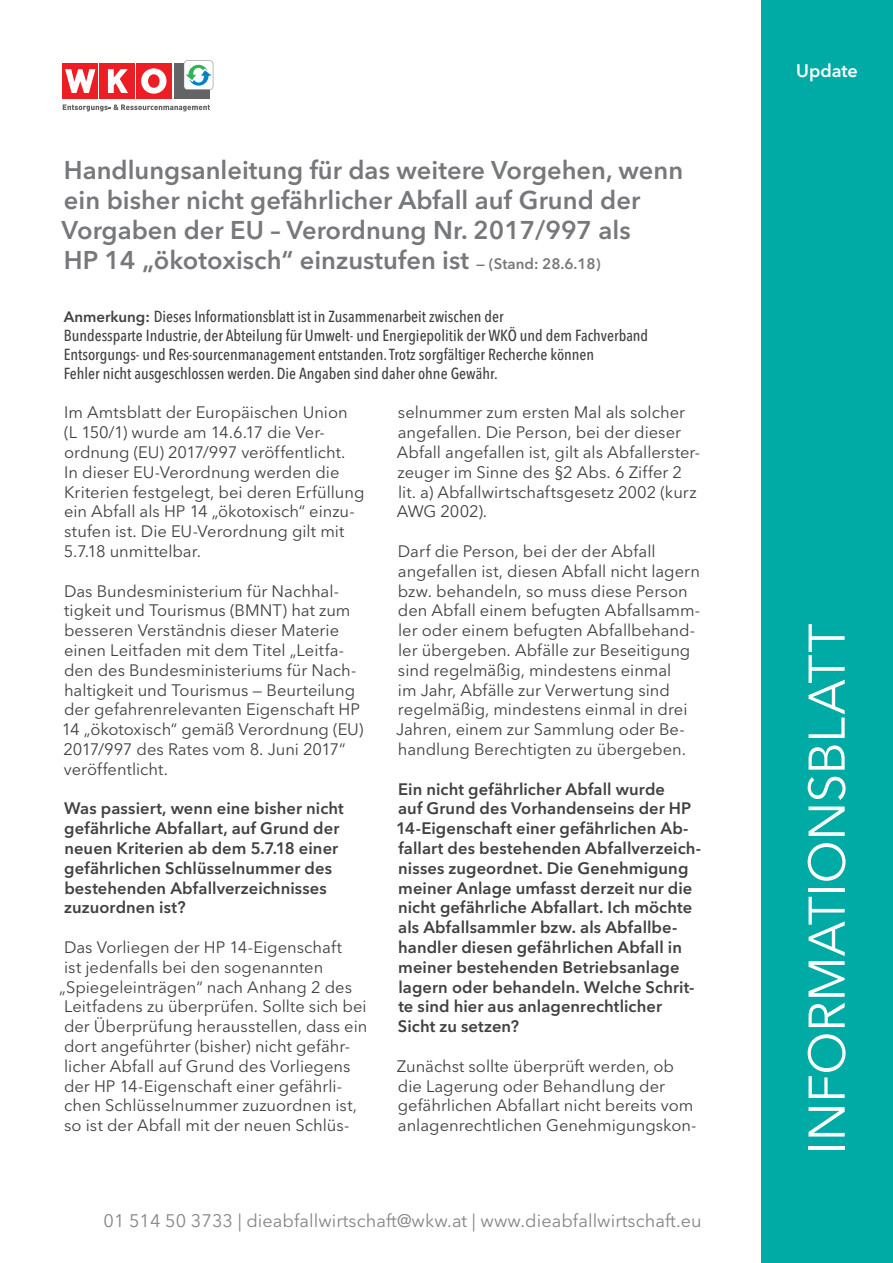
<style>
.page{position:relative;width:893px;height:1263px;background:#fff}
.page>*{position:absolute;margin:0;border:0;box-sizing:border-box;transform-origin:0 0}
.t1{font:51px "Avenir Next LT Pro";letter-spacing:-.01em;color:#fff}
.t2{font:600 25.5px/30px "Avenir Next LT Pro";color:#77787b}
.t3{font:18px "Avenir Next LT Pro";letter-spacing:.005em;color:#838588}
.t4{font:600 18px "Avenir Next LT Pro";letter-spacing:-.005em;color:#fff}
.t5{font:16.5px/19.8px "Avenir Next LT Pro";color:#414042}
.t6{font:600 16.5px/19.8px "Avenir Next LT Pro";letter-spacing:.005em;color:#414042}
.t7{font:500 condensed 15.9px/19px "Avenir Next LT Pro";color:#414042}
.s1{font-size:15px}
.s2{font-weight:600;font-stretch:normal;font-size:15px}
</style>
<div class="page">
<div style="left:136px;top:64px;width:35px;height:35px;background:#ed1d24"></div>
<div style="left:100px;top:64px;width:35px;height:35px;background:#ed1d24"></div>
<svg style="left:108px;top:69px;width:20px;height:24px"></svg>
<div style="left:63px;top:64px;width:35px;height:35px;background:#ed1d24"></div>
<svg style="left:65px;top:69px;width:30px;height:24px"></svg>
<div style="left:141px;top:68px;width:25px;height:26px;background:#fff;border-radius:50%"></div>
<div style="left:148px;top:74px;width:12px;height:14px;background:#ed1d24;border-radius:50%"></div>
<div style="left:175px;top:64px;width:35px;height:35px;background:#636466"></div>
<svg style="left:184px;top:60px;width:29px;height:30px"></svg>
<svg style="left:63px;top:104px;width:147px;height:7px"></svg>
<div style="left:761px;top:0;width:132px;height:1263px;background:#00aaa5"></div>
<h2 class="t2" style="left:62px;top:155px;width:623px">Handlungsanleitung für das weitere Vorgehen, wenn ein bisher nicht gefährlicher Abfall auf Grund der Vorgaben der EU – Verordnung Nr. 2017/997 als<br>HP 14 „ökotoxisch“ einzustufen ist <span class="s1">— (Stand: 28.6.18)</span></h2>
<p class="t7" style="left:64px;top:307px;width:586px"><span class="s2">Anmerkung:</span> Dieses I nformationsblatt ist in Zusammenarbeit zwischen der<br>Bundessparte I ndustrie, der Abteilung für Umwelt- und Energiepolitik der WKÖ und dem Fachverband Entsorgungs- und Res-sourcenmanagement entstanden. Trotz sorgfältiger Recherche können<br>Fehler nicht ausgeschlossen werden. Die Angaben sind daher ohne Gewähr.</p>
<p class="t5" style="left:64px;top:403px;width:302px">Im Amtsblatt der Europäischen Union<br>(L 150/1) wurde am 14.6.17 die Ver&shy;ordnung (EU) 2017/997 veröffentlicht.<br>In dieser EU-Verordnung werden die Kriterien festgelegt, bei deren Erfüllung ein Abfall als HP 14 „ökotoxisch“ einzu&shy;stufen ist. Die EU-Verordnung gilt mit 5.7.18 unmittelbar.</p>
<p class="t5" style="left:62px;top:581px;width:303px">Das Bundesministerium für Nachhal&shy;tigkeit und Tourismus (BMNT) hat zum besseren Verständnis dieser Materie einen Leitfaden mit dem Titel „Leitfa&shy;den des Bundesministeriums für Nach&shy;haltigkeit und Tourismus — Beurteilung der gefahrenrelevanten Eigenschaft HP 14 „ökotoxisch“ gemäß Verordnung (EU)<br>2017/997 des Rates vom 8. Juni 2017“ veröffentlicht.</p>
<p class="t6" style="left:64px;top:798px;width:281px">Was passiert, wenn eine bisher nicht gefährliche Abfallart, auf Grund der neuen Kriterien ab dem 5.7.18 einer gefährlichen Schlüsselnummer des bestehenden Abfallverzeichnisses zuzuordnen ist?</p>
<p class="t5" style="left:64px;top:937px;width:279px">Das Vorliegen der HP 14-Eigenschaft</p>
<p class="t5" style="left:64px;top:957px;width:261px">ist jedenfalls bei den sogenannten</p>
<p class="t5" style="left:59px;top:977px;width:294px">„Spiegeleinträgen“ nach Anhang 2 des</p>
<p class="t5" style="left:64px;top:997px;width:304px">Leitfadens zu überprüfen. Sollte sich bei</p>
<p class="t5" style="left:64px;top:1016px;width:305px">der Überprüfung herausstellen, dass ein</p>
<p class="t5" style="left:64px;top:1036px;width:287px">dort angeführter (bisher) nicht gefähr-</p>
<p class="t5" style="left:64px;top:1056px;width:288px">licher Abfall auf Grund des Vorliegens</p>
<p class="t5" style="left:64px;top:1076px;width:280px">der HP 14-Eigenschaft einer gefährli-</p>
<p class="t5" style="left:64px;top:1096px;width:295px">chen Schlüsselnummer zuzuordnen ist,</p>
<p class="t5" style="left:64px;top:1115px;width:287px">so ist der Abfall mit der neuen Schlüs-</p>
<p class="t5" style="left:397px;top:403px;width:305px">selnummer zum ersten Mal als solcher angefallen. Die Person, bei der dieser Abfall angefallen ist, gilt als Abfallerster&shy;zeuger im Sinne des §2 Abs. 6 Ziffer 2 lit. a) Abfallwirtschaftsgesetz 2002 (kurz AWG 2002).</p>
<p class="t5" style="left:396px;top:541px;width:306px">Darf die Person, bei der der Abfall angefallen ist, diesen Abfall nicht lagern bzw. behandeln, so muss diese Person den Abfall einem befugten Abfallsamm&shy;ler oder einem befugten Abfallbehand&shy;ler übergeben. Abfälle zur Beseitigung sind regelmäßig, mindestens einmal<br>im Jahr, Abfälle zur Verwertung sind regelmäßig, mindestens einmal in drei Jahren, einem zur Sammlung oder Be&shy;handlung Berechtigten zu übergeben.</p>
<p class="t6" style="left:396px;top:779px;width:306px">Ein nicht gefährlicher Abfall wurde<br>auf Grund des Vorhandenseins der HP 14-Eigenschaft einer gefährlichen Ab&shy;fallart des bestehenden Abfallverzeich&shy;nisses zugeordnet. Die Genehmigung meiner Anlage umfasst derzeit nur die nicht gefährliche Abfallart. Ich möchte als Abfallsammler bzw. als Abfallbe&shy;handler diesen gefährlichen Abfall in meiner bestehenden Betriebsanlage lagern oder behandeln. Welche Schrit&shy;te sind hier aus anlagenrechtlicher Sicht zu setzen?</p>
<p class="t5" style="left:397px;top:1056px;width:301px">Zunächst sollte überprüft werden, ob die Lagerung oder Behandlung der gefährlichen Abfallart nicht bereits vom anlagenrechtlichen Genehmigungskon-</p>
<p class="t3" style="left:103px;top:1209px;width:600px">01 514 50 3733 | dieabfallwirtschaft@wkw.at | www.dieabfallwirtschaft.eu</p>
<p class="t4" style="left:796px;top:60px;width:63px">Update</p>
<h1 class="t1" style="left:796px;top:1154px;width:532px;rotate:-90deg">INFORMATIONSBLATT</h1>
</div>
